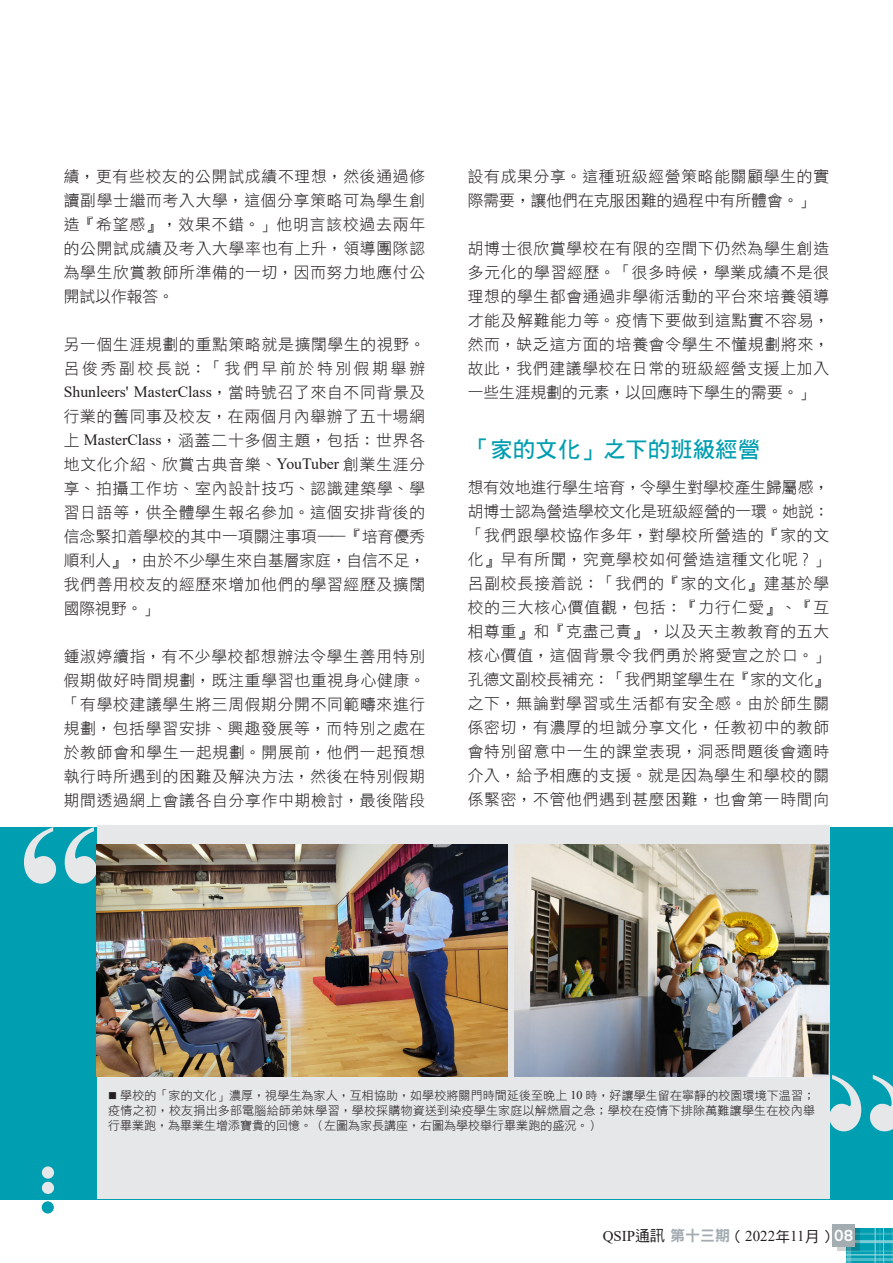
<style>
.page{position:relative;width:893px;height:1263px;background:#fff}
.page>*{position:absolute;margin:0;border:0;box-sizing:border-box;transform-origin:0 0}
.專訪分題_1{font:22.5px "DF Hei Bd HKP BF";color:#009eb1}
.Newsletter_內文{font:15.75px/24px "DF Hei Lt HK BF";letter-spacing:.045em;color:#231f20;text-align:justify}
.t1{font:15px "Times New Roman";color:#231f20}
.Newsletter_Caption{font:12px/15px "DF Hei Lt HK BF";color:#231f20;text-align:justify}
.s1{font-family:"Times New Roman"}
.s2{font-family:"DF Hei Md HKSCS U"}
.s3{font-family:"DFN Hei XB HKP BF";color:#a2acb1}
.s4{font-family:"DFN Hei XB HKP BF";color:#fff}
</style>
<div class="page">
<svg style="left:851px;top:1228px;width:41px;height:35px"></svg>
<svg style="left:847px;top:1252px;width:4px;height:11px"></svg>
<hr style="left:874px;top:1228px;width:2px;height:35px;background:#fff">
<hr style="left:879px;top:1228px;width:2px;height:35px;background:#fff">
<hr style="left:883px;top:1228px;width:1px;height:35px;background:#fff">
<hr style="left:846px;top:1258px;width:47px;height:3px;background:#fff">
<hr style="left:846px;top:1254px;width:47px;height:1px;background:#fff">
<hr style="left:846px;top:1250px;width:47px;height:2px;background:#fff">
<hr style="left:846px;top:1240px;width:47px;height:3px;background:#fff">
<hr style="left:846px;top:1233px;width:47px;height:2px;background:#fff">
<div style="left:837px;top:1228px;width:22px;height:23px;background:#231f20;opacity:.2"></div>
<div style="left:832px;top:1224px;width:23px;height:22px;background:#a2acb1"></div>
<div style="left:0;top:827px;width:893px;height:372px;background:#009eb1"></div>
<div style="left:97px;top:826px;width:732px;height:373px;background:#e6e7e9"></div>
<svg style="left:24px;top:827px;width:73px;height:57px"></svg>
<svg style="left:829px;top:1075px;width:64px;height:56px"></svg>
<div style="left:42px;top:1201px;width:12px;height:12px;background:#009eb1;border-radius:50%"></div>
<div style="left:42px;top:1182px;width:12px;height:12px;background:#e6e7e9;border-radius:50%"></div>
<div style="left:42px;top:1166px;width:12px;height:13px;background:#e6e7e9;border-radius:50%"></div>
<img style="left:515px;top:844px;width:314px;height:233px">
<img style="left:97px;top:844px;width:410px;height:233px">
<p class="Newsletter_內文" style="left:64px;top:164px;width:363px">績，更有些校友的公開試成績不理想，然後通過修讀副學士繼而考入大學，這個分享策略可為學生創造『希望感』，效果不錯。」他明言該校過去兩年的公開試成績及考入大學率也有上升，領導團隊認為學生欣賞教師所準備的一切，因而努力地應付公開試以作報答。</p>
<p class="Newsletter_內文" style="left:64px;top:332px;width:363px">另一個生涯規劃的重點策略就是擴闊學生的視野。呂俊秀副校長說：「我們早前於特別假期舉辦<span class="s1">Shunleers' MasterClass</span>，當時號召了來自不同背景及行業的舊同事及校友，在兩個月內舉辦了五十場網上 <span class="s1">MasterClass</span>，涵蓋二十多個主題，包括：世界各地文化介紹、欣賞古典音樂、<span class="s1">YouTuber</span> 創業生涯分享、拍攝工作坊、室內設計技巧、認識建築學、學習日語等，供全體學生報名參加。這個安排背後的信念緊扣着學校的其中一項關注事項——『培育優秀順利人』，由於不少學生來自基層家庭，自信不足，我們善用校友的經歷來增加他們的學習經歷及擴闊國際視野。」</p>
<p class="Newsletter_內文" style="left:64px;top:644px;width:363px">鍾淑婷續指，有不少學校都想辦法令學生善用特別假期做好時間規劃，既注重學習也重視身心健康。「有學校建議學生將三周假期分開不同範疇來進行規劃，包括學習安排、興趣發展等，而特別之處在於教師會和學生一起規劃。開展前，他們一起預想執行時所遇到的困難及解決方法，然後在特別假期期間透過網上會議各自分享作中期檢討，最後階段</p>
<p class="Newsletter_內文" style="left:468px;top:164px;width:363px">設有成果分享。這種班級經營策略能關顧學生的實際需要，讓他們在克服困難的過程中有所體會。」</p>
<p class="Newsletter_內文" style="left:468px;top:236px;width:363px">胡博士很欣賞學校在有限的空間下仍然為學生創造多元化的學習經歷。「很多時候，學業成績不是很理想的學生都會通過非學術活動的平台來培養領導才能及解難能力等。疫情下要做到這點實不容易，然而，缺乏這方面的培養會令學生不懂規劃將來，故此，我們建議學校在日常的班級經營支援上加入一些生涯規劃的元素，以回應時下學生的需要。」</p>
<p class="專訪分題_1" style="left:468px;top:438px;width:294px">「家的文化」之下的班級經營</p>
<p class="Newsletter_內文" style="left:468px;top:475px;width:363px">想有效地進行學生培育，令學生對學校產生歸屬感，胡博士認為營造學校文化是班級經營的一環。她說：「我們跟學校協作多年，對學校所營造的『家的文化』早有所聞，究竟學校如何營造這種文化呢？」呂副校長接着說：「我們的『家的文化』建基於學校的三大核心價值觀，包括：『力行仁愛』、『互相尊重』和『克盡己責』，以及天主教教育的五大核心價值，這個背景令我們勇於將愛宣之於口。」孔德文副校長補充：「我們期望學生在『家的文化』之下，無論對學習或生活都有安全感。由於師生關係密切，有濃厚的坦誠分享文化，任教初中的教師會特別留意中一生的課堂表現，洞悉問題後會適時介入，給予相應的支援。就是因為學生和學校的關係緊密，不管他們遇到甚麼困難，也會第一時間向</p>
<p class="Newsletter_Caption" style="left:108px;top:1088px;width:708px">■ 學校的「家的文化」濃厚，視學生為家人，互相協助，如學校將關門時間延後至晚上 <span class="s1">10</span> 時，好讓學生留在寧靜的校園環境下溫習；疫情之初，校友捐出多部電腦給師弟妹學習，學校採購物資送到染疫學生家庭以解燃眉之急；學校在疫情下排除萬難讓學生在校內舉行畢業跑，為畢業生增添寶貴的回憶。（左圖為家長講座，右圖為學校舉行畢業跑的盛況。）</p>
<p class="t1" style="left:603px;top:1226px;width:252px">QSIP<span class="s2">通訊</span> <span class="s3">第十三期</span><span class="s2">（</span>2022<span class="s2">年</span>11<span class="s2">月）</span><span class="s4">08</span></p>
</div>
